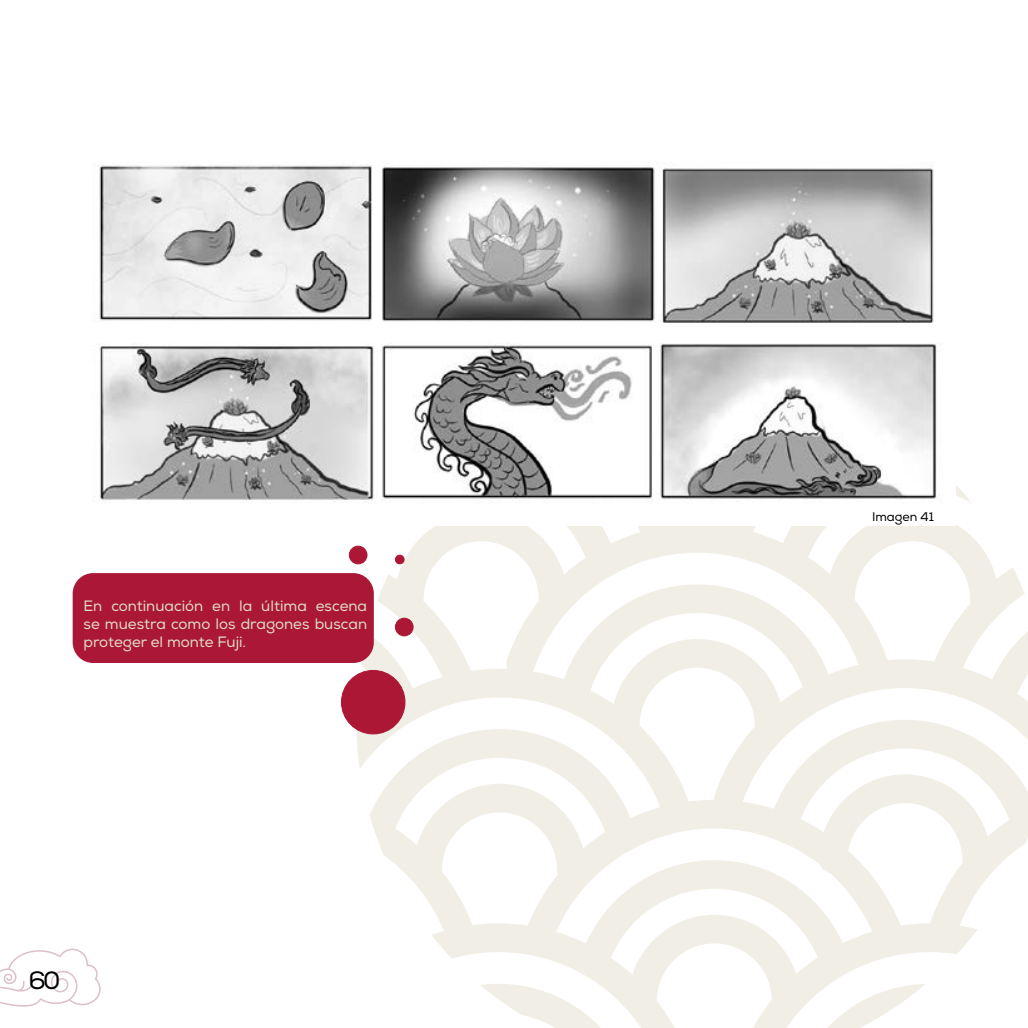
<style>
.page{position:relative;width:1028px;height:1028px;background:#fff}
.page>*{position:absolute;margin:0;border:0;box-sizing:border-box;transform-origin:0 0}
.t1{font:25px "Nexa";color:#000}
.t2{font:15px/18px "Nexa";color:#e0dcc9;text-align:justify}
.t3{font:12.5px "Nexa";color:#000}
</style>
<div class="page">
<svg style="left:0;top:948px;width:101px;height:59px"></svg>
<svg style="left:356px;top:485px;width:672px;height:543px"></svg>
<svg style="left:819px;top:864px;width:11px;height:9px"></svg>
<div style="left:73px;top:573px;width:301px;height:90px;background:#ab1736;border-radius:21px"></div>
<img style="left:93px;top:162px;width:862px;height:363px">
<div style="left:341px;top:670px;width:64px;height:64px;background:#ac1736;border-radius:50%"></div>
<div style="left:341px;top:670px;width:64px;height:64px;border:1px solid #ac1736;border-radius:50%"></div>
<div style="left:395px;top:618px;width:18px;height:18px;background:#ac1736;border-radius:50%"></div>
<div style="left:395px;top:618px;width:18px;height:18px;border:1px solid #ac1736;border-radius:50%"></div>
<div style="left:349px;top:546px;width:18px;height:18px;background:#ac1736;border-radius:50%"></div>
<div style="left:349px;top:546px;width:18px;height:18px;border:1px solid #ac1736;border-radius:50%"></div>
<div style="left:395px;top:555px;width:9px;height:9px;background:#ac1736;border-radius:50%"></div>
<div style="left:395px;top:555px;width:9px;height:9px;border:1px solid #ac1736;border-radius:50%"></div>
<p class="t2" style="left:84px;top:597px;width:285px">En continuación en la última escena se muestra como los dragones buscan proteger el monte Fuji.</p>
<h1 class="t1" style="left:28px;top:965px;width:33px">60</h1>
<p class="t3" style="left:872px;top:509px;width:64px">Imagen 41</p>
</div>
